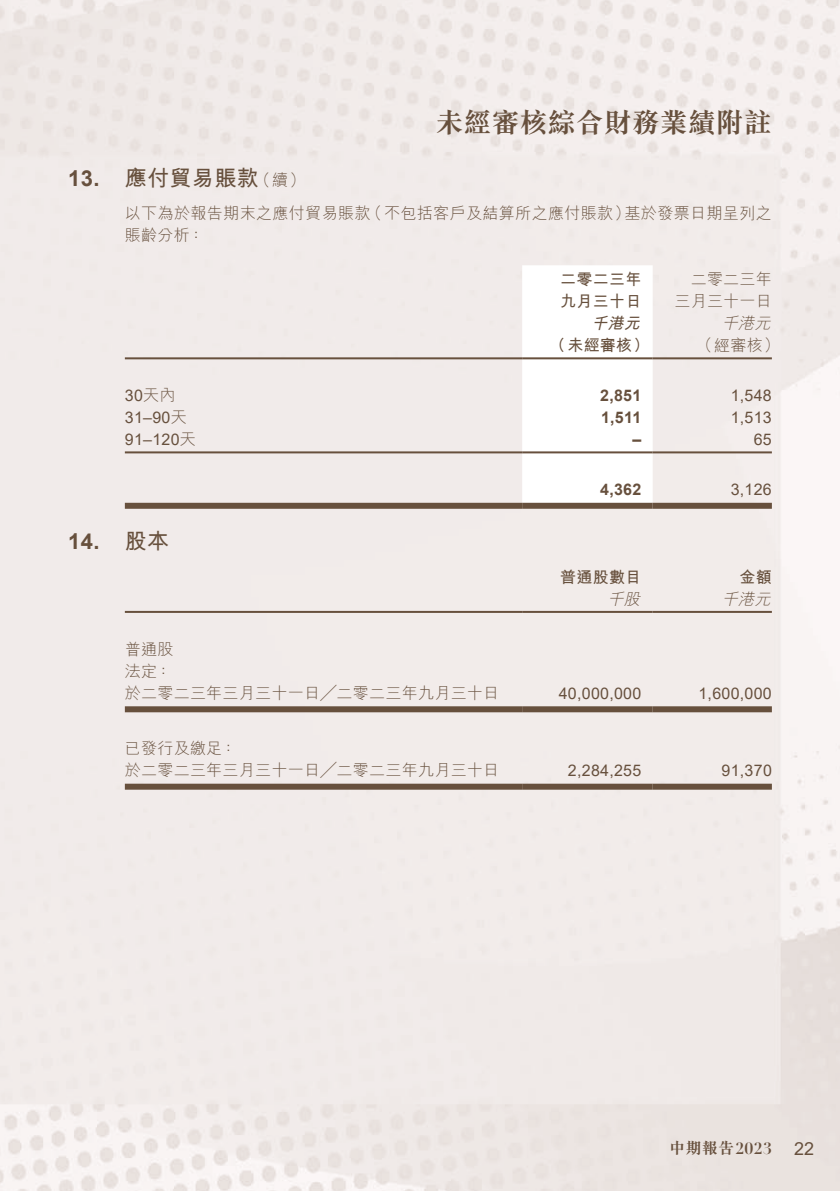
<style>
.page{position:relative;width:840px;height:1191px;background:#fff}
.page>*{position:absolute;margin:0;border:0;box-sizing:border-box;transform-origin:0 0}
.t1{font:700 28px "M Sung HK";color:#67503d}
.t2{font:700 22px "M Hei HK";letter-spacing:.015em;color:#67503d}
.t3{font:700 22px "Arial";color:#67503d}
.t4{font:18px "Arial";color:#67503d}
.t5{font:300 16px/22px "M Hei HK";letter-spacing:.015em;color:#67503d}
.t6{font:16px "Arial";letter-spacing:.015em;color:#67503d}
.t7{font:700 16px/22px "M Hei HK";letter-spacing:.015em;color:#67503d}
.t8{font:700 16px "Arial";letter-spacing:.015em;color:#67503d}
.t9{font:700 16px "M Sung HK";color:#67503d}
.t10{font:italic 300 16px "M Hei HK";color:#67503d}
.t11{font:italic 700 16px "M Hei HK";color:#67503d}
.s1{font-family:"Arial"}
.s2{font-weight:300;font-size:16px}
.s3{font-family:"M Hei HK";font-weight:300}
.s4{font-family:"M Hei HK"}
.s5{font-family:"Didot LT Std"}
</style>
<div class="page">
<img style="left:0;top:0;width:839px;height:1191px">
<svg style="left:522px;top:265px;width:130px;height:238px"></svg>
<hr style="left:125px;top:357px;width:397px;height:2px;background:#67503d">
<hr style="left:522px;top:357px;width:130px;height:2px;background:#67503d">
<hr style="left:652px;top:357px;width:119px;height:2px;background:#67503d">
<hr style="left:125px;top:451px;width:397px;height:2px;background:#67503d">
<hr style="left:522px;top:451px;width:130px;height:2px;background:#67503d">
<hr style="left:652px;top:451px;width:119px;height:2px;background:#67503d">
<div style="left:125px;top:503px;width:397px;height:6px;background:#67503d"></div>
<div style="left:522px;top:503px;width:130px;height:6px;background:#67503d"></div>
<div style="left:652px;top:503px;width:119px;height:6px;background:#67503d"></div>
<hr style="left:125px;top:611px;width:397px;height:2px;background:#67503d">
<hr style="left:522px;top:611px;width:130px;height:2px;background:#67503d">
<hr style="left:652px;top:611px;width:119px;height:2px;background:#67503d">
<div style="left:125px;top:706px;width:397px;height:6px;background:#67503d"></div>
<div style="left:522px;top:706px;width:130px;height:6px;background:#67503d"></div>
<div style="left:652px;top:706px;width:119px;height:6px;background:#67503d"></div>
<div style="left:125px;top:783px;width:397px;height:6px;background:#67503d"></div>
<div style="left:522px;top:783px;width:130px;height:6px;background:#67503d"></div>
<div style="left:652px;top:783px;width:119px;height:6px;background:#67503d"></div>
<h1 class="t1" style="left:435px;top:103px;width:337px">未經審核綜合財務業績附註</h1>
<h2 class="t2" style="left:68px;top:162px;width:239px"><span class="s1">13.</span> 應付貿易賬款<span class="s2">（續）</span></h2>
<p class="t5" style="left:125px;top:202px;width:648px">以下為於報告期末之應付貿易賬款（不包括客戶及結算所之應付賬款）基於發票日期呈列之賬齡分析：</p>
<p class="t7" style="left:560px;top:267px;width:83px">二零二三年九月三十日</p>
<p class="t5" style="left:674px;top:268px;width:99px;text-align:right">二零二三年三月三十一日</p>
<p class="t11" style="left:591px;top:312px;width:55px">千港元</p>
<p class="t10" style="left:721px;top:312px;width:55px">千港元</p>
<p class="t7" style="left:549px;top:333px;width:101px">（未經審核）</p>
<p class="t5" style="left:696px;top:334px;width:85px">（經審核）</p>
<p class="t6" style="left:125px;top:385px;width:52px">30<span class="s3">天內</span></p>
<p class="t8" style="left:600px;top:384px;width:43px">2,851</p>
<p class="t6" style="left:730px;top:385px;width:43px">1,548</p>
<p class="t6" style="left:125px;top:407px;width:63px">31–90<span class="s3">天</span></p>
<p class="t8" style="left:600px;top:406px;width:42px">1,511</p>
<p class="t6" style="left:730px;top:407px;width:43px">1,513</p>
<p class="t6" style="left:125px;top:429px;width:73px">91–120<span class="s3">天</span></p>
<p class="t8" style="left:632px;top:428px;width:10px">–</p>
<p class="t6" style="left:753px;top:429px;width:20px">65</p>
<p class="t8" style="left:600px;top:478px;width:43px">4,362</p>
<p class="t6" style="left:730px;top:479px;width:43px">3,126</p>
<h2 class="t3" style="left:68px;top:525px;width:103px">14. <span class="s4">股本</span></h2>
<p class="t7" style="left:560px;top:565px;width:83px">普通股數目</p>
<p class="t7" style="left:739px;top:565px;width:34px">金額</p>
<p class="t10" style="left:607px;top:588px;width:39px">千股</p>
<p class="t10" style="left:721px;top:588px;width:55px">千港元</p>
<p class="t5" style="left:125px;top:637px;width:375px">普通股<br>法定：<br>於二零二三年三月三十一日╱二零二三年九月三十日</p>
<p class="t6" style="left:558px;top:682px;width:84px">40,000,000</p>
<p class="t6" style="left:698px;top:682px;width:75px">1,600,000</p>
<p class="t5" style="left:125px;top:737px;width:375px">已發行及繳足：<br>於二零二三年三月三十一日╱二零二三年九月三十日</p>
<p class="t6" style="left:567px;top:759px;width:75px">2,284,255</p>
<p class="t6" style="left:721px;top:759px;width:52px">91,370</p>
<p class="t9" style="left:669px;top:1137px;width:104px">中期報告<span class="s5">2023</span></p>
<p class="t4" style="left:793px;top:1136px;width:22px">22</p>
</div>
